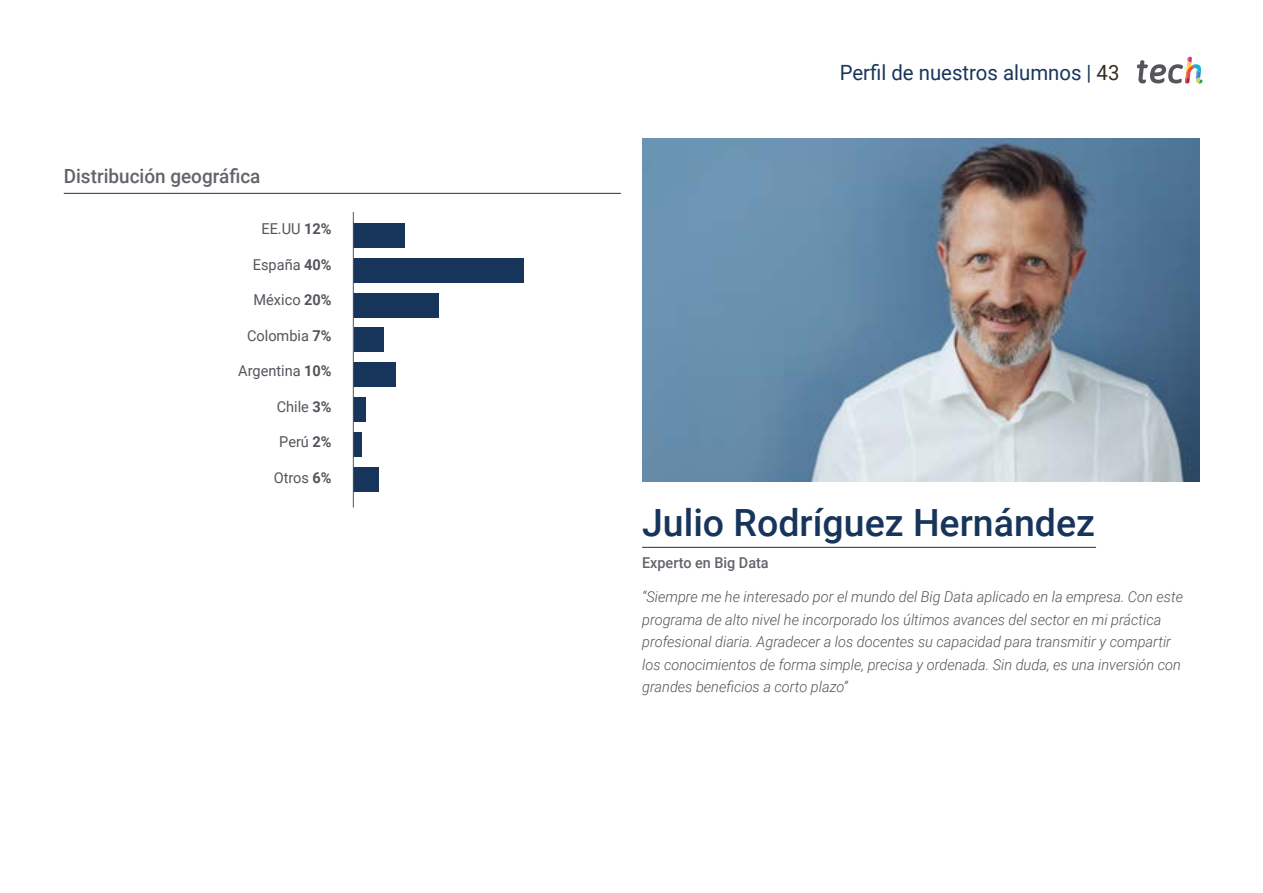
<style>
.page{position:relative;width:1263px;height:893px;background:#fff}
.page>*{position:absolute;margin:0;border:0;box-sizing:border-box;transform-origin:0 0}
.t1{font:500 37.5px "Roboto";color:#17355b}
.t2{font:21px "Roboto";color:#1a355c}
.t3{font:500 19.5px "Roboto";color:#61646a}
.t4{font:italic 300 15px/22.5px "Roboto";color:#52555b}
.t5{font:15px "Roboto";color:#52555b}
.t6{font:500 15px "Roboto";color:#61646a;scale:.96 1}
.s1{font-weight:700}
.s2{color:#312e20}
</style>
<div class="page">
<img style="left:642px;top:138px;width:557px;height:343px">
<hr style="left:64px;top:193px;width:557px;height:1px;background:#17355b">
<svg style="left:1137px;top:57px;width:65px;height:27px"></svg>
<div style="left:354px;top:223px;width:51px;height:25px;background:#17355b"></div>
<div style="left:353px;top:397px;width:13px;height:25px;background:#17355b"></div>
<div style="left:354px;top:258px;width:170px;height:25px;background:#17355b"></div>
<div style="left:353px;top:432px;width:8px;height:25px;background:#17355b"></div>
<div style="left:354px;top:293px;width:85px;height:24px;background:#17355b"></div>
<div style="left:354px;top:467px;width:25px;height:24px;background:#17355b"></div>
<div style="left:354px;top:327px;width:29px;height:25px;background:#17355b"></div>
<div style="left:353px;top:362px;width:42px;height:25px;background:#17355b"></div>
<hr style="left:353px;top:212px;width:1px;height:296px;background:#52555b">
<hr style="left:642px;top:547px;width:454px;height:1px;background:#123352">
<h3 class="t3" style="left:64px;top:162px;width:198px">Distribución geográfica</h3>
<p class="t5" style="left:261px;top:218px;width:72px">EE.UU <span class="s1">12%</span></p>
<p class="t5" style="left:253px;top:254px;width:80px">España <span class="s1">40%</span></p>
<p class="t5" style="left:254px;top:289px;width:80px">México <span class="s1">20%</span></p>
<p class="t5" style="left:247px;top:325px;width:86px">Colombia <span class="s1">7%</span></p>
<p class="t5" style="left:238px;top:360px;width:95px">Argentina <span class="s1">10%</span></p>
<p class="t5" style="left:277px;top:396px;width:56px">Chile <span class="s1">3%</span></p>
<p class="t5" style="left:279px;top:431px;width:54px">Perú <span class="s1">2%</span></p>
<p class="t5" style="left:274px;top:467px;width:60px">Otros <span class="s1">6%</span></p>
<h2 class="t2" style="left:840px;top:57px;width:281px">Perfil de nuestros alumnos | <span class="s2">43</span></h2>
<h1 class="t1" style="left:642px;top:496px;width:454px">Julio Rodríguez Hernández</h1>
<p class="t6" style="left:642px;top:552px;width:133px">Experto en Big Data</p>
<p class="t4" style="left:642px;top:585px;width:542px">“Siempre me he interesado por el mundo del Big Data aplicado en la empresa. Con este programa de alto nivel he incorporado los últimos avances del sector en mi práctica profesional diaria. Agradecer a los docentes su capacidad para transmitir y compartir los conocimientos de forma simple, precisa y ordenada. Sin duda, es una inversión con grandes beneficios a corto plazo”</p>
</div>
